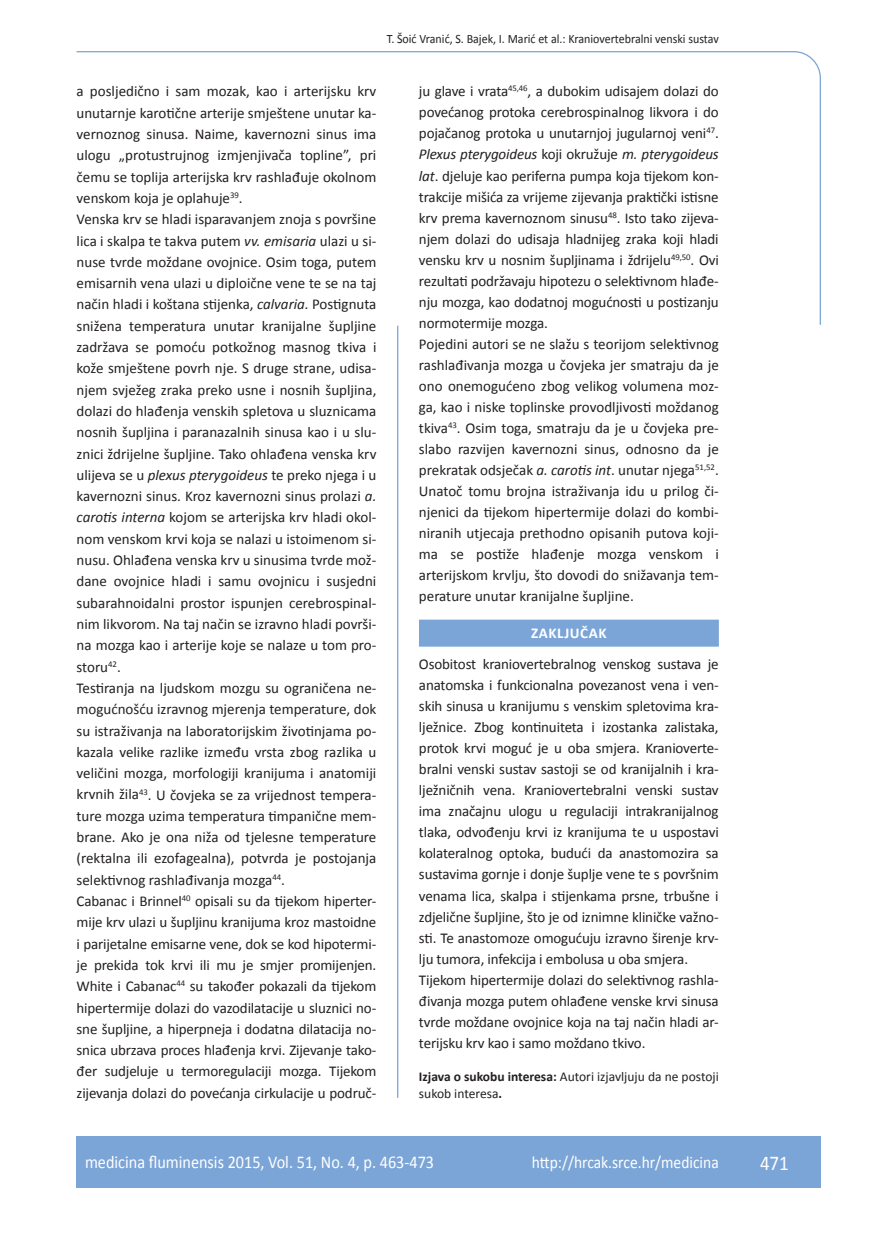
<style>
.page{position:relative;width:872px;height:1234px;background:#fff}
.page>*{position:absolute;margin:0;border:0;box-sizing:border-box;transform-origin:0 0}
.t1{font:21px "Calibri";color:#fff;scale:.9 1}
.t2{font:18px "Calibri";color:#fff;scale:.9 1}
.t3{font:17.25px "Calibri";color:#fff;scale:.9 1}
.t4{font:15px/21.3px "Calibri";letter-spacing:-.01em;color:#231f20}
.t5{font:700 15px "Calibri";letter-spacing:.04em;color:#fff}
.t6{font:13.5px/16.5px "Calibri";color:#231f20}
.t7{font:12.75px "Calibri";color:#231f20;scale:.94 1}
.s1{font-style:italic}
.s2{font-weight:700}
</style>
<div class="page">
<svg style="left:76px;top:51px;width:745px;height:275px"></svg>
<hr style="left:397px;top:325px;width:1px;height:772px;background:#7ca5d7">
<div style="left:77px;top:1135px;width:744px;height:51px;background:#7ca5d7"></div>
<div style="left:419px;top:619px;width:300px;height:27px;background:#7ca5d7"></div>
<p class="t7" style="left:387px;top:30px;width:355px">T. Šoić Vranić, S. Bajek, I. Marić et al.: Kraniovertebralni venski sustav</p>
<p class="t4" style="left:77px;top:80px;width:301px">a posljedično i sam mozak, kao i arterijsku krv unutarnje karotične arterije smještene unutar ka&shy;vernoznog sinusa. Naime, kavernozni sinus ima ulogu „protustrujnog izmjenjivača topline”, pri čemu se toplija arterijska krv rashlađuje okolnom venskom koja je oplahuje<sup>39</sup>.<br>Venska krv se hladi isparavanjem znoja s površine lica i skalpa te takva putem <span class="s1">vv. emisaria</span> ulazi u si&shy;nuse tvrde moždane ovojnice. Osim toga, putem emisarnih vena ulazi u diploične vene te se na taj način hladi i koštana stijenka, <span class="s1">calvaria.</span> Postignuta snižena temperatura unutar kranijalne šupljine zadržava se pomoću potkožnog masnog tkiva i kože smještene povrh nje. S druge strane, udisa&shy;njem svježeg zraka preko usne i nosnih šupljina, dolazi do hlađenja venskih spletova u sluznicama nosnih šupljina i paranazalnih sinusa kao i u slu&shy;znici ždrijelne šupljine. Tako ohlađena venska krv ulijeva se u <span class="s1">plexus pterygoideus</span> te preko njega i u kavernozni sinus. Kroz kavernozni sinus prolazi <span class="s1">a. carotis interna</span> kojom se arterijska krv hladi okol&shy;nom venskom krvi koja se nalazi u istoimenom si&shy;nusu. Ohlađena venska krv u sinusima tvrde mož&shy;dane ovojnice hladi i samu ovojnicu i susjedni subarahnoidalni prostor ispunjen cerebrospinal&shy;nim likvorom. Na taj način se izravno hladi površi&shy;na mozga kao i arterije koje se nalaze u tom pro&shy;storu<sup>42</sup>.<br>Testiranja na ljudskom mozgu su ograničena ne&shy;mogućnošću izravnog mjerenja temperature, dok su istraživanja na laboratorijskim životinjama po&shy;kazala velike razlike između vrsta zbog razlika u veličini mozga, morfologiji kranijuma i anatomiji krvnih žila<sup>43</sup>. U čovjeka se za vrijednost tempera&shy;ture mozga uzima temperatura timpanične mem&shy;brane. Ako je ona niža od tjelesne temperature (rektalna ili ezofagealna), potvrda je postojanja selektivnog rashlađivanja mozga<sup>44</sup>.<br>Cabanac i Brinnel<sup>40</sup> opisali su da tijekom hiperter&shy;mije krv ulazi u šupljinu kranijuma kroz mastoidne i parijetalne emisarne vene, dok se kod hipotermi&shy;je prekida tok krvi ili mu je smjer promijenjen.<br>White i Cabanac<sup>44</sup> su također pokazali da tijekom hipertermije dolazi do vazodilatacije u sluznici no&shy;sne šupljine, a hiperpneja i dodatna dilatacija no&shy;snica ubrzava proces hlađenja krvi. Zijevanje tako&shy;đer sudjeluje u termoregulaciji mozga. Tijekom zijevanja dolazi do povećanja cirkulacije u područ-</p>
<p class="t4" style="left:419px;top:80px;width:301px">ju glave i vrata<sup>45,46</sup>, a dubokim udisajem dolazi do povećanog protoka cerebrospinalnog likvora i do pojačanog protoka u unutarnjoj jugularnoj veni<sup>47</sup>.<br><span class="s1">Plexus pterygoideus</span> koji okružuje <span class="s1">m. pterygoideus lat</span>. djeluje kao periferna pumpa koja tijekom kon&shy;trakcije mišića za vrijeme zijevanja praktički istisne krv prema kavernoznom sinusu<sup>48</sup>. Isto tako zijeva&shy;njem dolazi do udisaja hladnijeg zraka koji hladi vensku krv u nosnim šupljinama i ždrijelu<sup>49,50</sup>. Ovi rezultati podržavaju hipotezu o selektivnom hlađe&shy;nju mozga, kao dodatnoj mogućnosti u postizanju normotermije mozga.<br>Pojedini autori se ne slažu s teorijom selektivnog rashlađivanja mozga u čovjeka jer smatraju da je ono onemogućeno zbog velikog volumena moz&shy;ga, kao i niske toplinske provodljivosti moždanog tkiva<sup>43</sup>. Osim toga, smatraju da je u čovjeka pre&shy;slabo razvijen kavernozni sinus, odnosno da je prekratak odsječak <span class="s1">a. carotis int</span>. unutar njega<sup>51,52</sup>.<br>Unatoč tomu brojna istraživanja idu u prilog či&shy;njenici da tijekom hipertermije dolazi do kombi&shy;niranih utjecaja prethodno opisanih putova koji&shy;ma se postiže hlađenje mozga venskom i arterijskom krvlju, što dovodi do snižavanja tem&shy;perature unutar kranijalne šupljine.</p>
<p class="t5" style="left:531px;top:624px;width:77px">ZAKLJUČAK</p>
<p class="t4" style="left:419px;top:652px;width:301px">Osobitost kraniovertebralnog venskog sustava je anatomska i funkcionalna povezanost vena i ven&shy;skih sinusa u kranijumu s venskim spletovima kra&shy;lježnice. Zbog kontinuiteta i izostanka zalistaka, protok krvi moguć je u oba smjera. Kranioverte&shy;bralni venski sustav sastoji se od kranijalnih i kra&shy;lježničnih vena. Kraniovertebralni venski sustav ima značajnu ulogu u regulaciji intrakranijalnog tlaka, odvođenju krvi iz kranijuma te u uspostavi kolateralnog optoka, budući da anastomozira sa sustavima gornje i donje šuplje vene te s površnim venama lica, skalpa i stijenkama prsne, trbušne i zdjelične šupljine, što je od iznimne kliničke važno&shy;sti. Te anastomoze omogućuju izravno širenje krv&shy;lju tumora, infekcija i embolusa u oba smjera.<br>Tijekom hipertermije dolazi do selektivnog rashla&shy;đivanja mozga putem ohlađene venske krvi sinusa tvrde moždane ovojnice koja na taj način hladi ar&shy;terijsku krv kao i samo moždano tkivo.</p>
<p class="t6" style="left:419px;top:1067px;width:301px"><span class="s2">Izjava o sukobu interesa:</span> Autori izjavljuju da ne postoji sukob interesa<span class="s2">.</span></p>
<p class="t2" style="left:85px;top:1150px;width:389px">medicina fluminensis 2015, Vol. 51, No. 4, p. 463-473</p>
<p class="t3" style="left:532px;top:1151px;width:209px">http://hrcak.srce.hr/medicina</p>
<h1 class="t1" style="left:760px;top:1149px;width:33px">471</h1>
</div>
